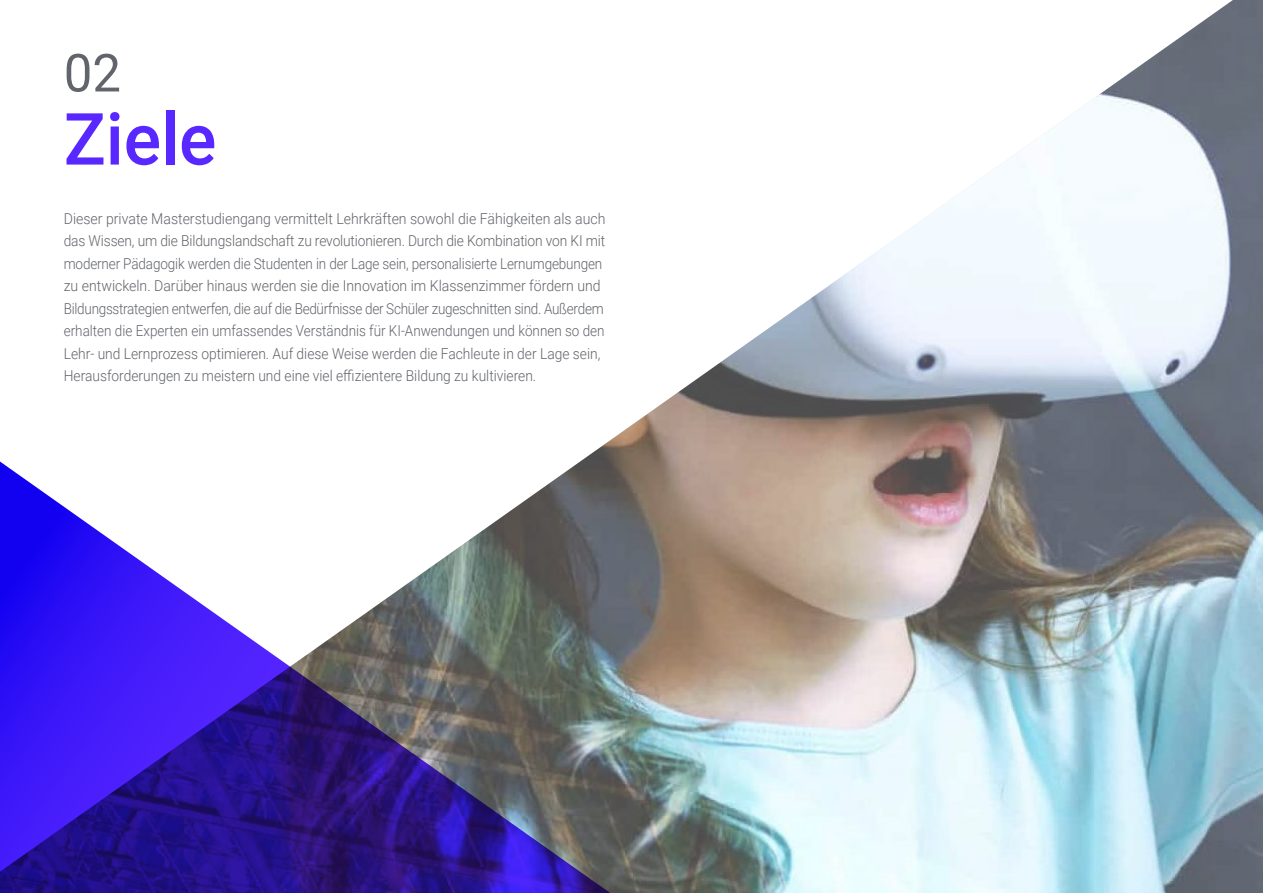
<style>
.page{position:relative;width:1263px;height:893px;background:#fff}
.page>*{position:absolute;margin:0;border:0;box-sizing:border-box;transform-origin:0 0}
.t1{font:500 72px "Roboto";color:#5927ff}
.t2{font:52.5px "Roboto";color:#61646a}
.t3{font:300 15px/22.5px "Roboto";color:#61646a;scale:.94 1}
</style>
<div class="page">
<img style="left:602px;top:0;width:661px;height:893px">
<svg style="left:0;top:446px;width:640px;height:447px"></svg>
<h2 class="t2" style="left:64px;top:36px;width:59px">02</h2>
<h1 class="t1" style="left:64px;top:89px;width:154px">Ziele</h1>
<p class="t3" style="left:64px;top:207px;width:578px">Dieser private Masterstudiengang vermittelt Lehrkräften sowohl die Fähigkeiten als auch das Wissen, um die Bildungslandschaft zu revolutionieren. Durch die Kombination von KI mit moderner Pädagogik werden die Studenten in der Lage sein, personalisierte Lernumgebungen zu entwickeln. Darüber hinaus werden sie die Innovation im Klassenzimmer fördern und Bildungsstrategien entwerfen, die auf die Bedürfnisse der Schüler zugeschnitten sind. Außerdem erhalten die Experten ein umfassendes Verständnis für KI-Anwendungen und können so den Lehr- und Lernprozess optimieren. Auf diese Weise werden die Fachleute in der Lage sein, Herausforderungen zu meistern und eine viel effizientere Bildung zu kultivieren.</p>
</div>
